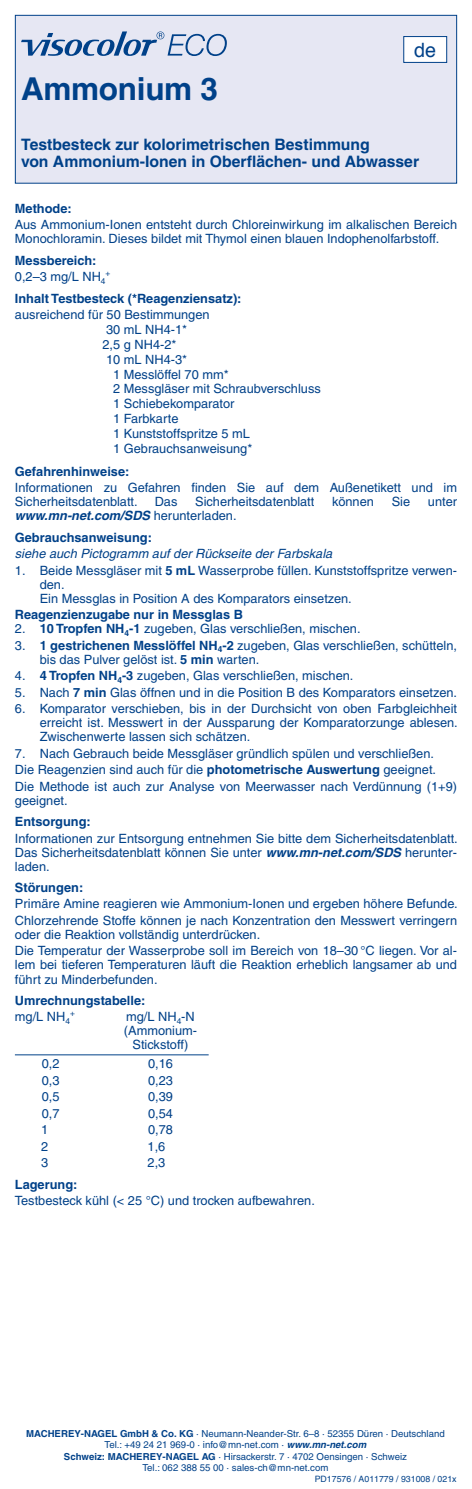
<style>
.page{position:relative;width:472px;height:1489px;background:#fff}
.page>*{position:absolute;margin:0;border:0;box-sizing:border-box;transform-origin:0 0}
.t1{font:700 31.5px "Helvetica LT Pro";letter-spacing:-.01em;color:#004189}
.t2{font:19.78px "Helvetica";color:#004189}
.t3{font:700 15.75px/17.3px "Helvetica LT Pro";color:#004189}
.t4{font:12.78px/14px "Helvetica LT Pro";color:#004189}
.t5{font:700 12.78px/16.4px "Helvetica LT Pro";color:#004189}
.t6{font:italic 12.78px "Helvetica LT Pro";color:#004189}
.t7{font:9.62px/11.4px "Helvetica LT Pro";color:#004189;text-align:center}
.t8{font:8.75px "Helvetica LT Pro";color:#004189}
.t9{font:8.22px "Helvetica LT Pro";color:#004189}
.s1{font-weight:400}
.s2{font-style:italic}
.s3{font-weight:700}
.s4{font-weight:700;font-style:italic}
</style>
<div class="page">
<hr style="left:15px;top:1054px;width:193px;height:1px;background:#004189">
<div style="left:15px;top:15px;width:441px;height:168px;background:#e6e7f3"></div>
<svg style="left:21px;top:31px;width:206px;height:25px"></svg>
<div style="left:15px;top:15px;width:441px;height:169px;border:1px solid #004189"></div>
<div style="left:403px;top:37px;width:43px;height:25px;background:#fff"></div>
<div style="left:403px;top:36px;width:43px;height:27px;border:1px solid #004189"></div>
<h2 class="t2" style="left:414px;top:34px;width:23px">de</h2>
<h1 class="t1" style="left:21px;top:70px;width:198px">Ammonium 3</h1>
<p class="t3" style="left:21px;top:136px;width:399px">Testbesteck zur kolorimetrischen Bestimmung<br>von Ammonium-Ionen in Oberflächen- und Abwasser</p>
<p class="t5" style="left:15px;top:200px;width:58px">Methode:</p>
<p class="t4" style="left:15px;top:218px;width:443px">Aus Ammonium-Ionen entsteht durch Chloreinwirkung im alkalischen Bereich<br>Monochloramin. Dieses bildet mit Thymol einen blauen Indophenolfarbstoff.</p>
<p class="t5" style="left:15px;top:252px;width:92px">Messbereich:<br><span class="s1">0,2–3 mg/L NH</span><sub>4</sub></p>
<p class="t9" style="left:105px;top:268px;width:6px">+</p>
<p class="t5" style="left:15px;top:290px;width:228px">Inhalt Testbesteck (*Reagenziensatz):</p>
<p class="t4" style="left:102px;top:307px;width:108px;line-height:14.9px;text-indent:-87px">ausreichend für 50 Bestimmungen<br>30 mL NH4-1*<br>2,5 g NH4-2*<br>10 mL NH4-3*</p>
<p class="t4" style="left:113px;top:366px;width:209px;line-height:14.9px">1 Messlöffel 70 mm*<br>2 Messgläser mit Schraubverschluss<br>1 Schiebekomparator<br>1 Farbkarte<br>1 Kunststoffspritze 5 mL<br>1 Gebrauchsanweisung*</p>
<p class="t5" style="left:15px;top:463px;width:116px">Gefahrenhinweise:</p>
<p class="t4" style="left:15px;top:480px;width:443px">Informationen zu Gefahren finden Sie auf dem Außenetikett und im<br>Sicherheitsdatenblatt.</p>
<p class="t4" style="left:154px;top:494px;width:24px">Das</p>
<p class="t4" style="left:195px;top:494px;width:121px">Sicherheitsdatenblatt</p>
<p class="t4" style="left:332px;top:494px;width:43px">können</p>
<p class="t4" style="left:391px;top:494px;width:20px">Sie</p>
<p class="t4" style="left:427px;top:494px;width:31px">unter</p>
<p class="t5" style="left:15px;top:505px;width:223px;line-height:21.3px"><span class="s2">www.mn-net.com/SDS</span> <span class="s1">herunterladen.<br></span>Gebrauchsanweisung:</p>
<p class="t6" style="left:15px;top:546px;width:318px">siehe auch Pictogramm auf der Rückseite der Farbskala</p>
<p class="t4" style="left:40px;top:563px;width:418px;text-indent:-25px">1. Beide Messgläser mit <span class="s3">5 mL</span> Wasserprobe füllen. Kunststoffspritze verwen&shy;den.<br>Ein Messglas in Position A des Komparators einsetzen.</p>
<p class="t5" style="left:15px;top:606px;width:229px">Reagenzienzugabe nur in Messglas B</p>
<p class="t4" style="left:15px;top:621px;width:347px">2. <span class="s3">10 Tropfen NH</span><sub>4</sub><span class="s3">-1</span> zugeben, Glas verschließen, mischen.</p>
<p class="t4" style="left:40px;top:638px;width:418px;text-indent:-25px">3. <span class="s3">1 gestrichenen Messlöffel NH</span><sub>4</sub><span class="s3">-2</span> zugeben, Glas verschließen, schütteln, bis das Pulver gelöst ist. <span class="s3">5 min</span> warten.</p>
<p class="t4" style="left:15px;top:668px;width:340px">4. <span class="s3">4 Tropfen NH</span><sub>4</sub><span class="s3">-3</span> zugeben, Glas verschließen, mischen.</p>
<p class="t4" style="left:15px;top:685px;width:443px">5. Nach <span class="s3">7 min</span> Glas öffnen und in die Position B des Komparators einsetzen.</p>
<p class="t4" style="left:40px;top:701px;width:419px;text-align:justify;text-indent:-25px">6. Komparator verschieben, bis in der Durchsicht von oben Farbgleichheit erreicht ist. Messwert in der Aussparung der Komparatorzunge ablesen.<br>Zwischenwerte lassen sich schätzen.</p>
<p class="t4" style="left:15px;top:744px;width:443px;line-height:16.4px">7. Nach Gebrauch beide Messgläser gründlich spülen und verschließen.<br>Die Reagenzien sind auch für die <span class="s3">photometrische Auswertung</span> geeignet.<br>Die Methode ist auch zur Analyse von Meerwasser nach Verdünnung (1+9)</p>
<p class="t4" style="left:15px;top:793px;width:54px">geeignet.</p>
<p class="t5" style="left:15px;top:813px;width:77px">Entsorgung:</p>
<p class="t4" style="left:15px;top:831px;width:444px;text-align:justify">Informationen zur Entsorgung entnehmen Sie bitte dem Sicherheitsdatenblatt.<br>Das Sicherheitsdatenblatt können Sie unter <span class="s4">www.mn-net.com/SDS</span> herunter&shy;laden.</p>
<p class="t5" style="left:15px;top:879px;width:70px">Störungen:</p>
<p class="t4" style="left:15px;top:895px;width:444px;line-height:16.4px">Primäre Amine reagieren wie Ammonium-Ionen und ergeben höhere Befunde.<br>Chlorzehrende Stoffe können je nach Konzentration den Messwert verringern</p>
<p class="t4" style="left:15px;top:926px;width:443px;line-height:16.4px">oder die Reaktion vollständig unterdrücken.<br>Die Temperatur der Wasserprobe soll im Bereich von 18–30 °C liegen. Vor al-</p>
<p class="t4" style="left:15px;top:957px;width:443px">lem bei tieferen Temperaturen läuft die Reaktion erheblich langsamer ab und führt zu Minderbefunden.</p>
<p class="t5" style="left:15px;top:992px;width:132px">Umrechnungstabelle: <span class="s1">mg/L NH</span><sub>4</sub></p>
<p class="t9" style="left:70px;top:1008px;width:6px">+</p>
<p class="t4" style="left:124px;top:1009px;width:75px;text-align:center">mg/L NH<sub>4</sub>-N (Ammonium-<br>Stickstoff)</p>
<p class="t4" style="left:42px;top:1056px;width:19px">0,2</p>
<p class="t4" style="left:148px;top:1056px;width:26px">0,16</p>
<p class="t4" style="left:42px;top:1073px;width:19px">0,3</p>
<p class="t4" style="left:148px;top:1073px;width:26px">0,23</p>
<p class="t4" style="left:42px;top:1089px;width:19px">0,5</p>
<p class="t4" style="left:148px;top:1089px;width:26px">0,39</p>
<p class="t4" style="left:42px;top:1106px;width:19px">0,7</p>
<p class="t4" style="left:148px;top:1106px;width:26px">0,54</p>
<p class="t4" style="left:41px;top:1122px;width:9px">1</p>
<p class="t4" style="left:148px;top:1122px;width:26px">0,78</p>
<p class="t4" style="left:41px;top:1139px;width:9px">2</p>
<p class="t4" style="left:147px;top:1139px;width:19px">1,6</p>
<p class="t4" style="left:41px;top:1155px;width:9px">3</p>
<p class="t4" style="left:147px;top:1155px;width:19px">2,3</p>
<p class="t5" style="left:15px;top:1175px;width:64px">Lagerung:</p>
<p class="t4" style="left:15px;top:1193px;width:301px">Testbesteck kühl (&lt; 25 °C) und trocken aufbewahren.</p>
<p class="t7" style="left:26px;top:1427px;width:420px"><span class="s3">MACHEREY-NAGEL GmbH &amp; Co. KG</span> · Neumann-Neander-Str. 6–8 · 52355 Düren · Deutschland Tel.: +49 24 21 969-0 · info@mn-net.com · <span class="s4">www.mn-net.com<br></span><span class="s3">Schweiz: MACHEREY-NAGEL AG</span> · Hirsackerstr. 7 · 4702 Oensingen · Schweiz<br>Tel.: 062 388 55 00 · sales-ch@mn-net.com</p>
<p class="t8" style="left:314px;top:1473px;width:143px">PD17576 / A011779 / 931008 / 021x</p>
</div>
